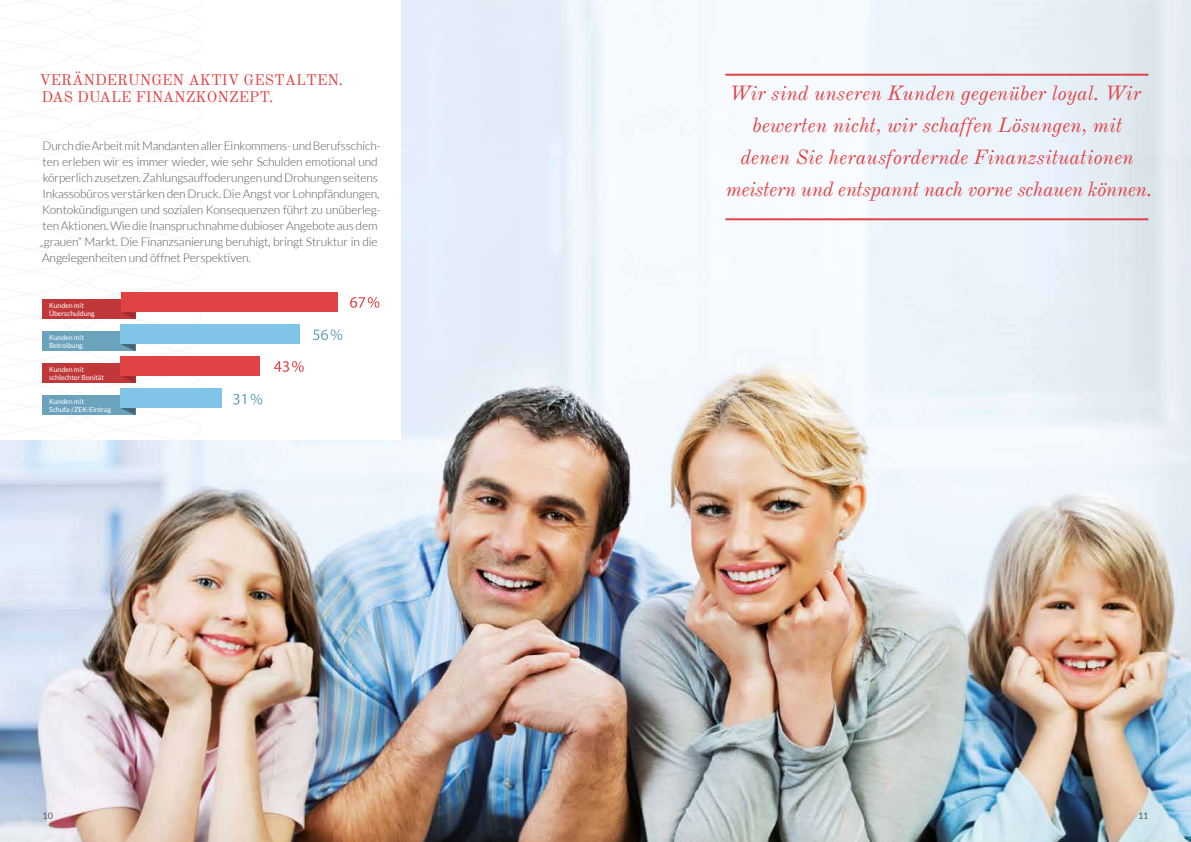
<style>
.page{position:relative;width:1191px;height:842px;background:#fff}
.page>*{position:absolute;margin:0;border:0;box-sizing:border-box;transform-origin:0 0}
.t1{font:italic 20px/32px "Old Standard TT";color:#e14243;text-align:center}
.t2{font:15px/17px "Old Standard TT";color:#e14243}
.t3{font:300 12px/16px "Lato";letter-spacing:-.01em;color:#575756}
.t4{font:9px "Lato";color:#575756}
.t5{font:7px/8px "Lato";letter-spacing:-.01em;color:#fff}
</style>
<div class="page">
<img style="left:0;top:0;width:1191px;height:842px">
<div style="left:0;top:0;width:401px;height:439px;background:#fff"></div>
<div style="left:121px;top:293px;width:216px;height:19px;background:#e14243"></div>
<div style="left:121px;top:325px;width:179px;height:19px;background:#80c5e7"></div>
<div style="left:121px;top:357px;width:139px;height:19px;background:#e14243"></div>
<div style="left:121px;top:389px;width:101px;height:19px;background:#80c5e7"></div>
<svg style="left:350px;top:297px;width:29px;height:11px"></svg>
<svg style="left:313px;top:329px;width:29px;height:11px"></svg>
<svg style="left:274px;top:361px;width:30px;height:11px"></svg>
<svg style="left:233px;top:394px;width:29px;height:11px"></svg>
<svg style="left:42px;top:292px;width:161px;height:123px"></svg>
<hr style="left:725px;top:74px;width:423px;height:2px;background:#e14243">
<hr style="left:725px;top:218px;width:423px;height:2px;background:#e14243">
<p class="t2" style="left:39px;top:72px;width:305px">VERÄNDERUNGEN AKTIV GESTALTEN.<br>DAS DUALE FINANZKONZEPT.</p>
<p class="t3" style="left:40px;top:137px;width:342px">Durch die Arbeit mit Mandanten aller Einkommens- und Berufsschich&shy;ten erleben wir es immer wieder, wie sehr Schulden emotional und körperlich zusetzen. Zahlungsauffoderungen und Drohungen seitens Inkassobüros verstärken den Druck. Die Angst vor Lohnpfändungen, Kontokündigungen und sozialen Konsequenzen führt zu unüberleg&shy;ten Aktionen. Wie die Inanspruchnahme dubioser Angebote aus dem „grauen“ Markt. Die Finanzsanierung beruhigt, bringt Struktur in die Angelegenheiten und öffnet Perspektiven.</p>
<p class="t5" style="left:49px;top:301px;width:47px">Kunden mit<br>Überschuldung</p>
<p class="t5" style="left:49px;top:333px;width:36px">Kunden mit<br>Betreibung</p>
<p class="t5" style="left:49px;top:365px;width:56px">Kunden mit schlechter Bonität</p>
<p class="t5" style="left:49px;top:397px;width:63px">Kunden mit<br>Schufa-/ZEK-Eintrag</p>
<h1 class="t1" style="left:725px;top:77px;width:428px">Wir sind unseren Kunden gegenüber loyal. Wir bewerten nicht, wir schaffen Lösungen, mit<br>denen Sie herausfordernde Finanzsituationen meistern und entspannt nach vorne schauen können.</h1>
<p class="t4" style="left:43px;top:811px;width:12px">10</p>
<p class="t4" style="left:1138px;top:811px;width:12px">11</p>
</div>
